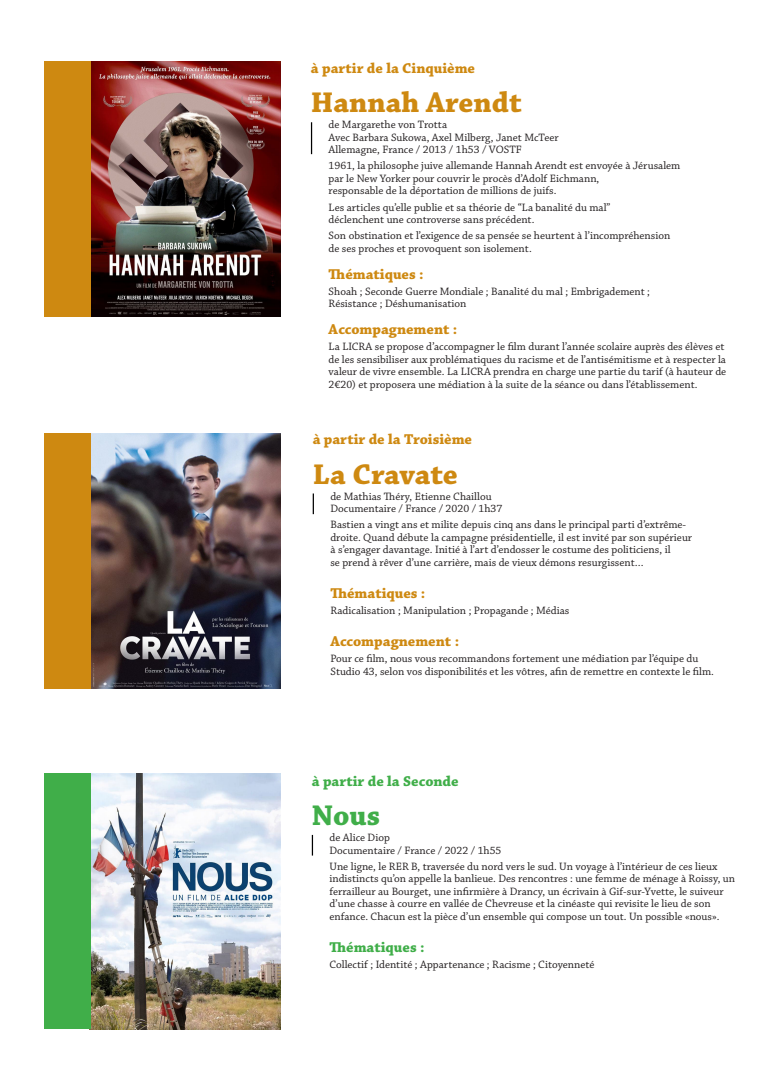
<style>
.page{position:relative;width:780px;height:1088px;background:#fff}
.page>*{position:absolute;margin:0;border:0;box-sizing:border-box;transform-origin:0 0}
.t1{font:700 30px "Chaparral Pro";color:#ce8911}
.t2{font:700 30px "Chaparral Pro";color:#40ae49}
.t3{font:700 15px "Chaparral Pro";color:#ce8911}
.t4{font:700 15px "Chaparral Pro";color:#40ae49}
.t5{font:11.25px/12.5px "Chaparral Pro";color:#231f20}
</style>
<div class="page">
<hr style="left:311px;top:122px;width:1px;height:32px;background:#000">
<svg style="left:313px;top:493px;width:1px;height:21px"></svg>
<svg style="left:312px;top:835px;width:1px;height:20px"></svg>
<img style="left:91px;top:61px;width:189px;height:256px">
<div style="left:44px;top:61px;width:47px;height:256px;background:#ce8911"></div>
<img style="left:91px;top:434px;width:189px;height:255px">
<div style="left:44px;top:433px;width:47px;height:256px;background:#ce8911"></div>
<img style="left:91px;top:774px;width:189px;height:255px">
<div style="left:44px;top:773px;width:47px;height:256px;background:#40ae49"></div>
<p class="t3" style="left:311px;top:59px;width:166px">à partir de la Cinquième</p>
<p class="t1" style="left:311px;top:85px;width:212px">Hannah Arendt</p>
<p class="t5" style="left:328px;top:119px;width:120px">de Margarethe von Trotta</p>
<p class="t5" style="left:328px;top:132px;width:231px">Avec Barbara Sukowa, Axel Milberg, Janet McTeer</p>
<p class="t5" style="left:328px;top:144px;width:195px">Allemagne, France / 2013 / 1h53 / VOSTF</p>
<p class="t5" style="left:328px;top:160px;width:353px">1961, la philosophe juive allemande Hannah Arendt est envoyée à Jérusalem</p>
<p class="t5" style="left:328px;top:173px;width:272px">par le New Yorker pour couvrir le procès d’Adolf Eichmann, responsable de la déportation de millions de juifs.</p>
<p class="t5" style="left:328px;top:201px;width:283px">Les articles qu’elle publie et sa théorie de “La banalité du mal” déclenchent une controverse sans précédent.</p>
<p class="t5" style="left:328px;top:230px;width:343px">Son obstination et l’exigence de sa pensée se heurtent à l’incompréhension de ses proches et provoquent son isolement.</p>
<p class="t3" style="left:328px;top:265px;width:96px">Thématiques :</p>
<p class="t5" style="left:328px;top:285px;width:323px">Shoah ; Seconde Guerre Mondiale ; Banalité du mal ; Embrigadement ;<br>Résistance ; Déshumanisation</p>
<p class="t3" style="left:328px;top:321px;width:130px">Accompagnement :</p>
<p class="t5" style="left:328px;top:341px;width:399px">La LICRA se propose d’accompagner le film durant l’année scolaire auprès des élèves et de les sensibiliser aux problématiques du racisme et de l’antisémitisme et à respecter la valeur de vivre ensemble. La LICRA prendra en charge une partie du tarif (à hauteur de 2€20) et proposera une médiation à la suite de la séance ou dans l’établissement.</p>
<p class="t3" style="left:313px;top:430px;width:161px">à partir de la Troisième</p>
<p class="t1" style="left:313px;top:456px;width:147px">La Cravate</p>
<p class="t5" style="left:330px;top:490px;width:163px">de Mathias Théry, Etienne Chaillou</p>
<p class="t5" style="left:330px;top:503px;width:173px">Documentaire / France / 2020 / 1h37</p>
<p class="t5" style="left:330px;top:519px;width:363px">Bastien a vingt ans et milite depuis cinq ans dans le principal parti d’extrême&shy;droite. Quand débute la campagne présidentielle, il est invité par son supérieur à s’engager davantage. Initié à l’art d’endosser le costume des politiciens, il<br>se prend à rêver d’une carrière, mais de vieux démons resurgissent…</p>
<p class="t3" style="left:330px;top:584px;width:96px">Thématiques :</p>
<p class="t5" style="left:330px;top:604px;width:240px">Radicalisation ; Manipulation ; Propagande ; Médias</p>
<p class="t3" style="left:330px;top:632px;width:130px">Accompagnement :</p>
<p class="t5" style="left:330px;top:653px;width:385px">Pour ce film, nous vous recommandons fortement une médiation par l’équipe du<br>Studio 43, selon vos disponibilités et les vôtres, afin de remettre en contexte le film.</p>
<p class="t4" style="left:312px;top:772px;width:148px">à partir de la Seconde</p>
<p class="t2" style="left:312px;top:798px;width:70px">Nous</p>
<p class="t5" style="left:329px;top:832px;width:62px">de Alice Diop</p>
<p class="t5" style="left:329px;top:844px;width:173px">Documentaire / France / 2022 / 1h55</p>
<p class="t5" style="left:329px;top:860px;width:407px">Une ligne, le RER B, traversée du nord vers le sud. Un voyage à l’intérieur de ces lieux indistincts qu’on appelle la banlieue. Des rencontres : une femme de ménage à Roissy, un ferrailleur au Bourget, une infirmière à Drancy, un écrivain à Gif-sur-Yvette, le suiveur d’une chasse à courre en vallée de Chevreuse et la cinéaste qui revisite le lieu de son enfance. Chacun est la pièce d’un ensemble qui compose un tout. Un possible «nous».</p>
<p class="t4" style="left:329px;top:938px;width:96px">Thématiques :</p>
<p class="t5" style="left:329px;top:958px;width:266px">Collectif ; Identité ; Appartenance ; Racisme ; Citoyenneté</p>
</div>
